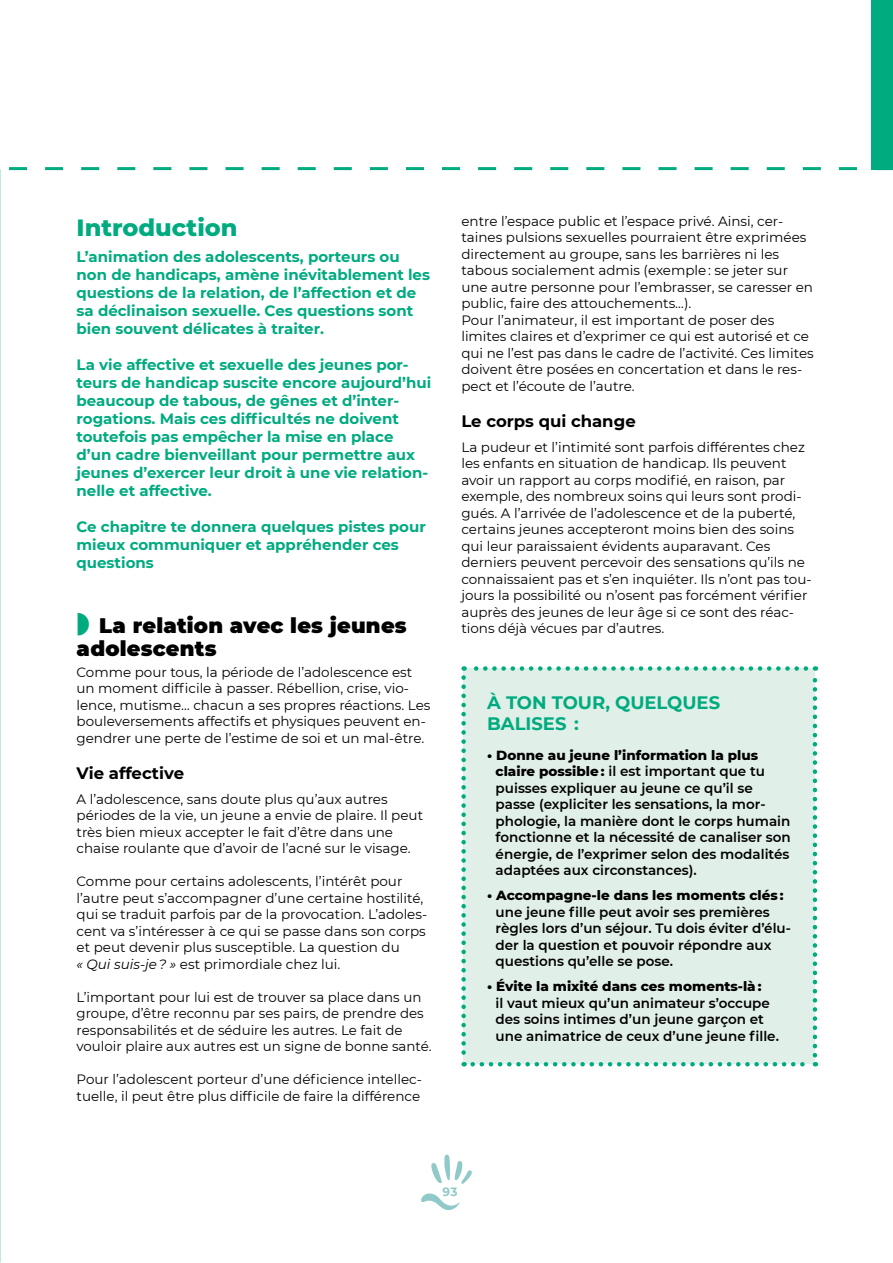
<style>
.page{position:relative;width:893px;height:1263px;background:#fff}
.page>*{position:absolute;margin:0;border:0;box-sizing:border-box;transform-origin:0 0}
.t1{font:800 24px "Montserrat";color:#00ab80}
.t2{font:900 21px/22.5px "Montserrat";letter-spacing:.01em;color:#000}
.t3{font:700 18px/21px "Montserrat";color:#00ab80}
.t4{font:700 16.5px "Montserrat";color:#000}
.t5{font:700 15px/18px "Montserrat";color:#00ab80}
.t6{font:13.5px/16.5px "Montserrat";color:#000}
.t7{font:600 13.5px/16.5px "Montserrat";color:#000}
.t8{font:800 13.5px "Montserrat";color:#000}
.t9{font:700 12px "Montserrat";color:#90cac8}
.s1{color:#00ab80}
.s2{font-style:italic}
.s3{font-weight:800}
</style>
<div class="page">
<svg style="left:431px;top:1154px;width:41px;height:30px"></svg>
<svg style="left:421px;top:1193px;width:39px;height:18px"></svg>
<svg style="left:0;top:167px;width:872px;height:3px"></svg>
<div style="left:872px;top:0;width:21px;height:170px;background:#00ab80"></div>
<div style="left:464px;top:668px;width:351px;height:396px;background:#e0efe7"></div>
<svg style="left:461px;top:677px;width:5px;height:389px"></svg>
<svg style="left:473px;top:1062px;width:343px;height:4px"></svg>
<svg style="left:813px;top:666px;width:4px;height:389px"></svg>
<svg style="left:464px;top:666px;width:342px;height:5px"></svg>
<h1 class="t1" style="left:77px;top:210px;width:162px">Introduction</h1>
<p class="t5" style="left:77px;top:247px;width:355px">L’animation des adolescents, porteurs ou non de handicaps, amène inévitablement les questions de la relation, de l’affection et de sa déclinaison sexuelle. Ces questions sont bien souvent délicates à traiter.</p>
<p class="t5" style="left:77px;top:355px;width:356px">La vie affective et sexuelle des jeunes por&shy;teurs de handicap suscite encore aujourd’hui beaucoup de tabous, de gênes et d’inter&shy;rogations. Mais ces difficultés ne doivent toutefois pas empêcher la mise en place d’un cadre bienveillant pour permettre aux jeunes d’exercer leur droit à une vie relation&shy;nelle et affective.</p>
<p class="t5" style="left:77px;top:517px;width:351px">Ce chapitre te donnera quelques pistes pour mieux communiquer et appréhender ces questions</p>
<h2 class="t2" style="left:77px;top:613px;width:332px"><span class="s1">◗</span> La relation avec les jeunes adolescents</h2>
<p class="t6" style="left:77px;top:663px;width:355px">Comme pour tous, la période de l’adolescence est un moment difficile à passer. Rébellion, crise, vio&shy;lence, mutisme… chacun a ses propres réactions. Les bouleversements affectifs et physiques peuvent en&shy;gendrer une perte de l’estime de soi et un mal-être.</p>
<p class="t4" style="left:77px;top:761px;width:109px">Vie affective</p>
<p class="t6" style="left:77px;top:790px;width:348px">A l’adolescence, sans doute plus qu’aux autres périodes de la vie, un jeune a envie de plaire. Il peut très bien mieux accepter le fait d’être dans une chaise roulante que d’avoir de l’acné sur le visage.</p>
<p class="t6" style="left:77px;top:873px;width:352px">Comme pour certains adolescents, l’intérêt pour l’autre peut s’accompagner d’une certaine hostilité, qui se traduit parfois par de la provocation. L’adoles&shy;cent va s’intéresser à ce qui se passe dans son corps et peut devenir plus susceptible. La question du<br><span class="s2">« Qui suis-je ? »</span> est primordiale chez lui.</p>
<p class="t6" style="left:77px;top:988px;width:357px">L’important pour lui est de trouver sa place dans un groupe, d’être reconnu par ses pairs, de prendre des responsabilités et de séduire les autres. Le fait de vouloir plaire aux autres est un signe de bonne santé.</p>
<p class="t6" style="left:77px;top:1071px;width:347px">Pour l’adolescent porteur d’une déficience intellec&shy;tuelle, il peut être plus difficile de faire la différence</p>
<p class="t6" style="left:461px;top:212px;width:354px">entre l’espace public et l’espace privé. Ainsi, cer&shy;taines pulsions sexuelles pourraient être exprimées directement au groupe, sans les barrières ni les tabous socialement admis (exemple : se jeter sur une autre personne pour l’embrasser, se caresser en public, faire des attouchements…).<br>Pour l’animateur, il est important de poser des limites claires et d’exprimer ce qui est autorisé et ce qui ne l’est pas dans le cadre de l’activité. Ces limites doivent être posées en concertation et dans le res&shy;pect et l’écoute de l’autre.</p>
<p class="t4" style="left:461px;top:409px;width:176px">Le corps qui change</p>
<p class="t6" style="left:461px;top:438px;width:352px">La pudeur et l’intimité sont parfois différentes chez les enfants en situation de handicap. Ils peuvent avoir un rapport au corps modifié, en raison, par exemple, des nombreux soins qui leurs sont prodi&shy;gués. A l’arrivée de l’adolescence et de la puberté, certains jeunes accepteront moins bien des soins qui leur paraissaient évidents auparavant. Ces derniers peuvent percevoir des sensations qu’ils ne connaissaient pas et s’en inquiéter. Ils n’ont pas tou&shy;jours la possibilité ou n’osent pas forcément vérifier auprès des jeunes de leur âge si ce sont des réac&shy;tions déjà vécues par d’autres.</p>
<h3 class="t3" style="left:487px;top:692px;width:235px">À TON TOUR, QUELQUES<br>BALISES :</h3>
<p class="t7" style="left:496px;top:746px;width:297px;text-indent:-9px"><span class="s3">• Donne au jeune l’information la plus claire possible :</span> il est important que tu puisses expliquer au jeune ce qu’il se passe (expliciter les sensations, la mor&shy;phologie, la manière dont le corps humain fonctionne et la nécessité de canaliser son énergie, de l’exprimer selon des modalités adaptées aux circonstances).</p>
<p class="t8" style="left:487px;top:885px;width:298px">• Accompagne-le dans les moments clés :</p>
<p class="t7" style="left:496px;top:903px;width:297px">une jeune fille peut avoir ses premières règles lors d’un séjour. Tu dois éviter d’élu&shy;der la question et pouvoir répondre aux questions qu’elle se pose.</p>
<p class="t8" style="left:487px;top:976px;width:276px">• Évite la mixité dans ces moments-là :</p>
<p class="t7" style="left:496px;top:994px;width:285px">il vaut mieux qu’un animateur s’occupe des soins intimes d’un jeune garçon et une animatrice de ceux d’une jeune fille.</p>
<p class="t9" style="left:442px;top:1183px;width:17px">93</p>
</div>
